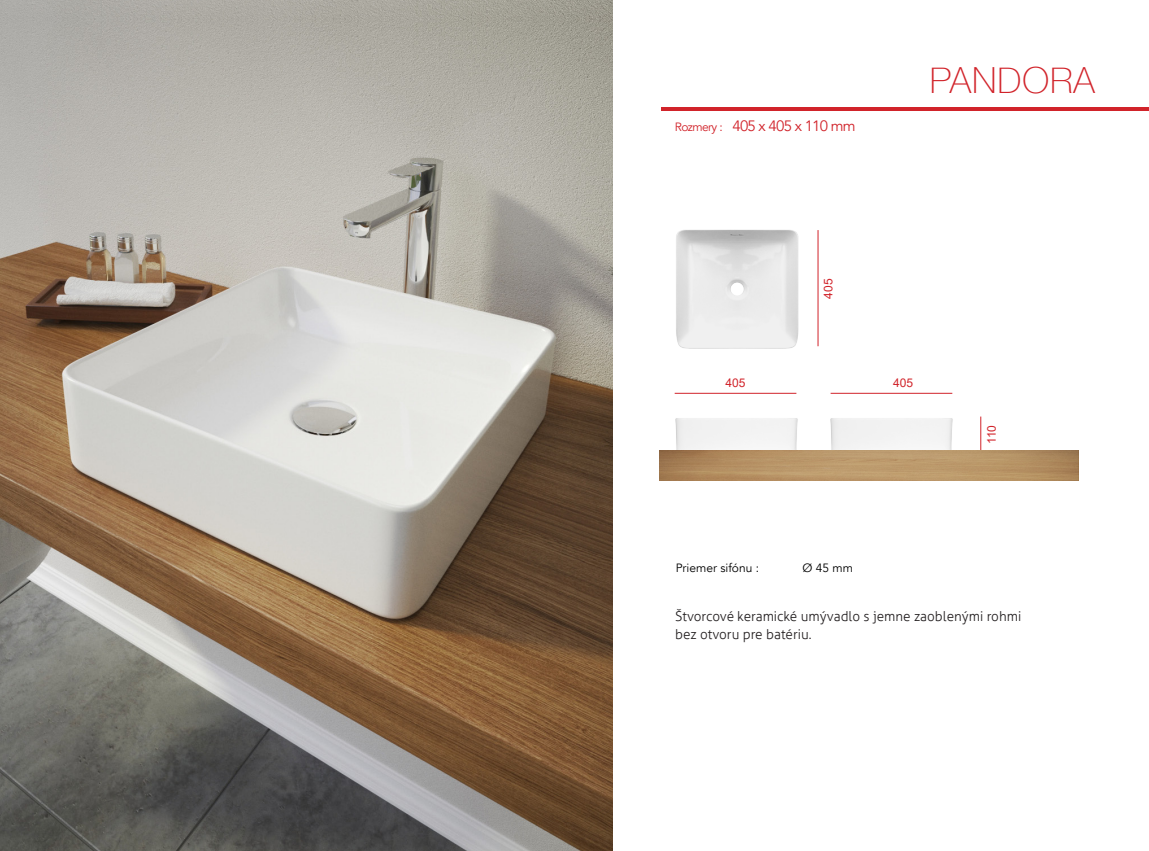
<style>
.page{position:relative;width:1149px;height:851px;background:#fff}
.page>*{position:absolute;margin:0;border:0;box-sizing:border-box;transform-origin:0 0}
.t1{font:100 36px "Helvetica Neue LT";letter-spacing:.025em;color:#d1232a}
.t2{font:15px "Avenir LT";letter-spacing:-.05em;color:#d1232a}
.t3{font:13.5px "alfalight";color:#231f20}
.t4{font:12px "Avenir LT";color:#000}
.t5{font:12px "Arial";color:#d1232a}
.s1{font-size:12px}
</style>
<div class="page">
<hr style="left:661px;top:107px;width:487px;height:3px;background:#d1232a">
<hr style="left:674px;top:393px;width:122px;height:1px;background:#d1232a">
<hr style="left:830px;top:393px;width:122px;height:1px;background:#d1232a">
<hr style="left:817px;top:230px;width:1px;height:116px;background:#d1232a">
<hr style="left:980px;top:416px;width:1px;height:34px;background:#d1232a">
<div style="left:675px;top:418px;width:123px;height:32px;background:#f2f2f2"></div>
<div style="left:830px;top:418px;width:123px;height:32px;background:#f2f2f2"></div>
<img style="left:676px;top:229px;width:123px;height:120px">
<img style="left:659px;top:450px;width:419px;height:30px">
<img style="left:0;top:0;width:612px;height:850px">
<p class="t2" style="left:674px;top:117px;width:182px"><span class="s1">Rozmery :</span> 405 x 405 x 110 mm</p>
<p class="t1" style="left:929px;top:59px;width:167px">PANDORA</p>
<p class="t5" style="left:819px;top:299px;width:22px;rotate:-90deg">405</p>
<p class="t5" style="left:725px;top:374px;width:22px">405</p>
<p class="t5" style="left:892px;top:374px;width:22px">405</p>
<p class="t4" style="left:675px;top:560px;width:85px">Priemer sifónu :</p>
<p class="t4" style="left:802px;top:560px;width:52px">Ø 45 mm</p>
<p class="t5" style="left:983px;top:444px;width:21px;rotate:-90deg">110</p>
<p class="t3" style="left:675px;top:607px;width:347px">Štvorcové keramické umývadlo s jemne zaoblenými rohmi</p>
<p class="t3" style="left:675px;top:625px;width:138px">bez otvoru pre batériu.</p>
</div>
